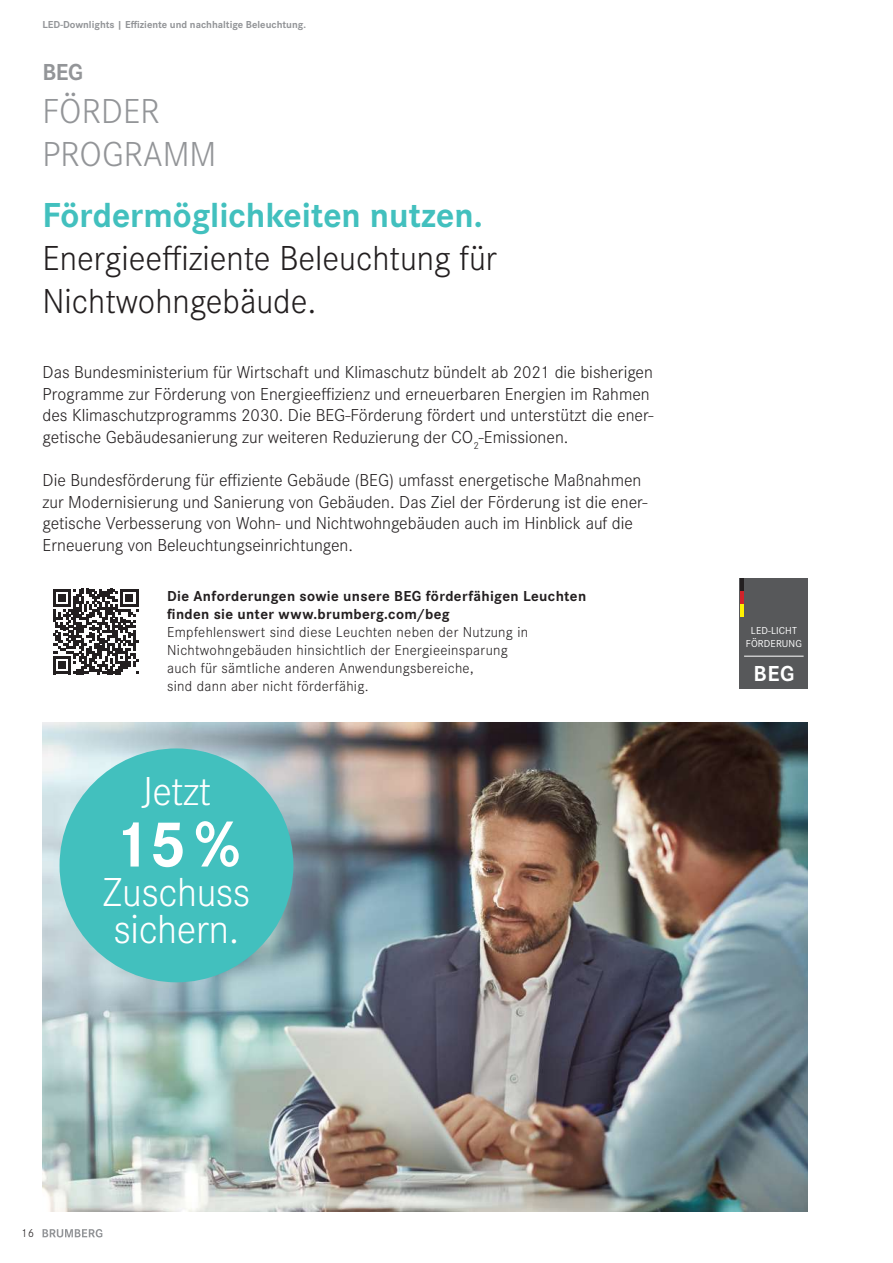
<style>
.page{position:relative;width:893px;height:1263px;background:#fff}
.page>*{position:absolute;margin:0;border:0;box-sizing:border-box;transform-origin:0 0}
.t1{font:700 67.5px "Corporate S";color:#fff}
.t2{font:300 42px/37.5px "Corporate S";letter-spacing:-.01em;color:#fff}
.t3{font:300 36px/43.2px "Corporate S";color:#231f20}
.t4{font:700 36px "Corporate S";color:#42c0be}
.t5{font:300 36px/43.2px "Corporate S";color:#939598}
.t6{font:700 24px "Corporate S";color:#939598}
.t7{font:700 22.5px "Corporate S";color:#fff}
.t8{font:300 18px/21.6px "Corporate S";color:#231f20}
.t9{font:300 15px/18px "Corporate S";letter-spacing:.02em;color:#231f20}
.t10{font:700 15px/18px "Corporate S";letter-spacing:.02em;color:#231f20}
.t11{font:300 12px "Corporate S";color:#231f20}
.t12{font:700 10.5px "Corporate S";color:#939598}
.t13{font:10.5px/12.6px "Corporate S";letter-spacing:.01em;color:#fff;text-align:center}
</style>
<div class="page">
<svg style="left:43px;top:1229px;width:59px;height:8px"></svg>
<svg style="left:53px;top:589px;width:85px;height:85px"></svg>
<img style="left:43px;top:723px;width:765px;height:489px">
<div style="left:60px;top:748px;width:233px;height:234px;background:#42c0be;border-radius:50%"></div>
<div style="left:740px;top:578px;width:68px;height:111px;background:#57585a"></div>
<hr style="left:744px;top:656px;width:60px;height:1px;background:#fff">
<svg style="left:740px;top:578px;width:3px;height:39px"></svg>
<p class="t12" style="left:43px;top:17px;width:265px">LED-Downlights | Effiziente und nachhaltige Beleuchtung.</p>
<h3 class="t6" style="left:43px;top:53px;width:42px">BEG</h3>
<h3 class="t5" style="left:43px;top:87px;width:176px">FÖRDER<br>PROGRAMM</h3>
<h3 class="t4" style="left:43px;top:187px;width:441px">Fördermöglichkeiten nutzen.</h3>
<h3 class="t3" style="left:43px;top:234px;width:456px">Energieeffiziente Beleuchtung für<br>Nichtwohngebäude.</h3>
<p class="t8" style="left:43px;top:360px;width:612px">Das Bundesministerium für Wirtschaft und Klimaschutz bündelt ab 2021 die bisherigen Programme zur Förderung von Energieeffizienz und erneuerbaren Energien im Rahmen des Klimaschutzprogramms 2030. Die BEG-Förderung fördert und unterstützt die ener&shy;getische Gebäudesanierung zur weiteren Reduzierung der CO<sub>2</sub>-Emissionen.</p>
<p class="t8" style="left:43px;top:468px;width:607px">Die Bundesförderung für effiziente Gebäude (BEG) umfasst energetische Maßnahmen zur Modernisierung und Sanierung von Gebäuden. Das Ziel der Förderung ist die ener&shy;getische Verbesserung von Wohn- und Nichtwohngebäuden auch im Hinblick auf die Erneuerung von Beleuchtungseinrichtungen.</p>
<p class="t10" style="left:167px;top:586px;width:420px">Die Anforderungen sowie unsere BEG förderfähigen Leuchten finden sie unter www.brumberg.com/beg</p>
<p class="t9" style="left:167px;top:622px;width:362px">Empfehlenswert sind diese Leuchten neben der Nutzung in Nichtwohngebäuden hinsichtlich der Energieeinsparung auch für sämtliche anderen Anwendungsbereiche,<br>sind dann aber nicht förderfähig.</p>
<h2 class="t2" style="left:142px;top:770px;width:71px">Jetzt</h2>
<h1 class="t1" style="left:112px;top:791px;width:130px">15%</h1>
<h2 class="t2" style="left:103px;top:870px;width:149px">Zuschuss sichern.</h2>
<p class="t13" style="left:746px;top:624px;width:58px">LED-LICHT<br>FÖRDERUNG</p>
<p class="t7" style="left:753px;top:655px;width:43px">BEG</p>
<p class="t11" style="left:22px;top:1224px;width:14px">16</p>
</div>
